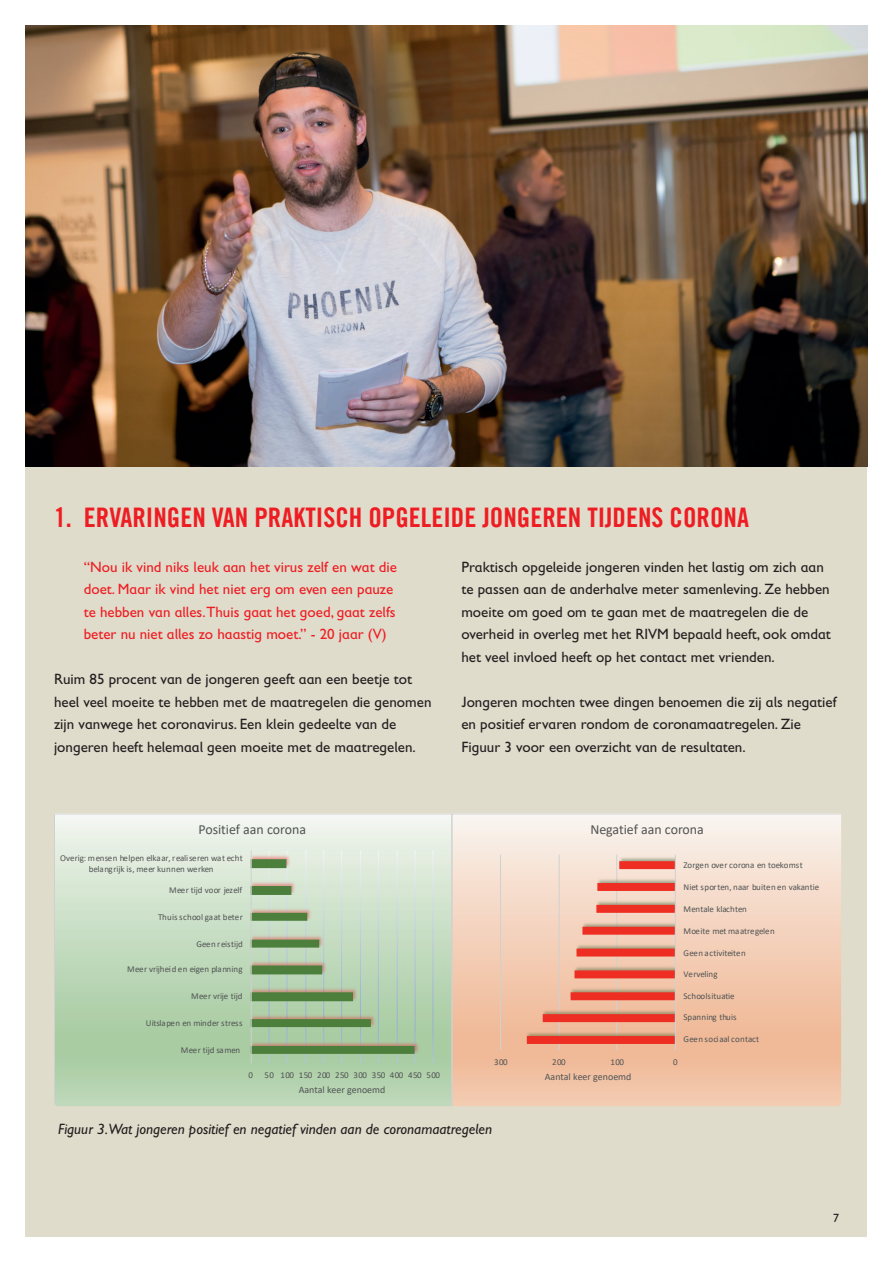
<style>
.page{position:relative;width:893px;height:1263px;background:#fff}
.page>*{position:absolute;margin:0;border:0;box-sizing:border-box;transform-origin:0 0}
.t1{font:27px "Trade Gothic LT Com Bd Cn 20";color:#ee1d23}
.t2{font:15px/22.5px "Gill Sans Infant Std";color:#231f20}
.t3{font:15px/22.5px "Gill Sans Infant Std";color:#ee1d23}
.t4{font:italic 15px "Gill Sans Infant Std";color:#231f20}
.t5{font:13.95px "Calibri";color:#515454}
.t6{font:12px "Gill Sans Infant Std";color:#231f20}
.t7{font:9.9px "Calibri";color:#515454}
.t8{font:9px/10.9px "Calibri";letter-spacing:-.005em;color:#515454;text-align:center}
.t9{font:9px "Calibri";letter-spacing:.05em;color:#515454}
.t10{font:9px "Calibri";letter-spacing:.025em;color:#515454}
.t11{font:9px "Calibri";letter-spacing:.02em;color:#515454}
</style>
<div class="page">
<div style="left:26px;top:26px;width:841px;height:1211px;background:#e0dccb"></div>
<img style="left:26px;top:26px;width:841px;height:441px">
<svg style="left:452px;top:813px;width:389px;height:293px;background:#f1c5b0"></svg>
<svg style="left:54px;top:813px;width:398px;height:293px;background:#c0d6bb"></svg>
<h1 class="t1" style="left:54px;top:500px;width:696px">1. ERVARINGEN VAN PRAKTISCH OPGELEIDE JONGEREN TIJDENS CORONA</h1>
<p class="t3" style="left:84px;top:555px;width:315px">“Nou ik vind niks leuk aan het virus zelf en wat die doet. Maar ik vind het niet erg om even een pauze te hebben van alles.Thuis gaat het goed, gaat zelfs beter nu niet alles zo haastig moet.” - 20 jaar (V)</p>
<p class="t2" style="left:54px;top:668px;width:379px">Ruim 85 procent van de jongeren geeft aan een beetje tot heel veel moeite te hebben met de maatregelen die genomen zijn vanwege het coronavirus. Een klein gedeelte van de jongeren heeft helemaal geen moeite met de maatregelen.</p>
<p class="t2" style="left:461px;top:555px;width:371px">Praktisch opgeleide jongeren vinden het lastig om zich aan te passen aan de anderhalve meter samenleving. Ze hebben moeite om goed om te gaan met de maatregelen die de overheid in overleg met het RIVM bepaald heeft, ook omdat het veel invloed heeft op het contact met vrienden.</p>
<p class="t2" style="left:461px;top:690px;width:377px">Jongeren mochten twee dingen benoemen die zij als negatief en positief ervaren rondom de coronamaatregelen. Zie<br>Figuur 3 voor een overzicht van de resultaten.</p>
<p class="t5" style="left:198px;top:820px;width:109px">Positief aan corona</p>
<p class="t8" style="left:60px;top:852px;width:184px">Overig: mensen helpen elkaar, realiseren wat echt belangrijk is, meer kunnen werken</p>
<p class="t8" style="left:169px;top:884px;width:75px">Meer tijd voor jezelf</p>
<p class="t10" style="left:158px;top:910px;width:86px">Thuis school gaat beter</p>
<p class="t8" style="left:196px;top:938px;width:48px">Geen reistijd</p>
<p class="t8" style="left:127px;top:964px;width:117px">Meer vrijheid en eigen planning</p>
<p class="t8" style="left:191px;top:990px;width:53px">Meer vrije tijd</p>
<p class="t8" style="left:146px;top:1017px;width:98px">Uitslapen en minder stress</p>
<p class="t8" style="left:181px;top:1044px;width:61px">Meer tijd samen</p>
<p class="t8" style="left:249px;top:1069px;width:6px">0</p>
<p class="t9" style="left:265px;top:1068px;width:177px">50 100 150 200 250 300 350 400 450 500</p>
<p class="t7" style="left:299px;top:1082px;width:88px">Aantal keer genoemd</p>
<p class="t5" style="left:590px;top:820px;width:115px">Negatief aan corona</p>
<p class="t8" style="left:684px;top:859px;width:121px">Zorgen over corona en toekomst</p>
<p class="t8" style="left:684px;top:881px;width:137px">Niet sporten, naar buiten en vakantie</p>
<p class="t8" style="left:684px;top:903px;width:65px">Mentale klachten</p>
<p class="t8" style="left:684px;top:925px;width:93px">Moeite met maatregelen</p>
<p class="t8" style="left:684px;top:947px;width:64px">Geen activiteiten</p>
<p class="t8" style="left:684px;top:969px;width:36px">Verveling</p>
<p class="t8" style="left:684px;top:990px;width:53px">Schoolsituatie</p>
<p class="t8" style="left:684px;top:1011px;width:55px">Spanning thuis</p>
<p class="t11" style="left:684px;top:1033px;width:77px">Geen sociaal contact</p>
<p class="t8" style="left:494px;top:1056px;width:15px">300</p>
<p class="t8" style="left:552px;top:1056px;width:15px">200</p>
<p class="t8" style="left:610px;top:1056px;width:15px">100</p>
<p class="t8" style="left:673px;top:1056px;width:6px">0</p>
<p class="t7" style="left:545px;top:1069px;width:88px">Aantal keer genoemd</p>
<p class="t4" style="left:58px;top:1120px;width:435px">Figuur 3.Wat jongeren positief en negatief vinden aan de coronamaatregelen</p>
<p class="t6" style="left:833px;top:1211px;width:7px">7</p>
</div>
